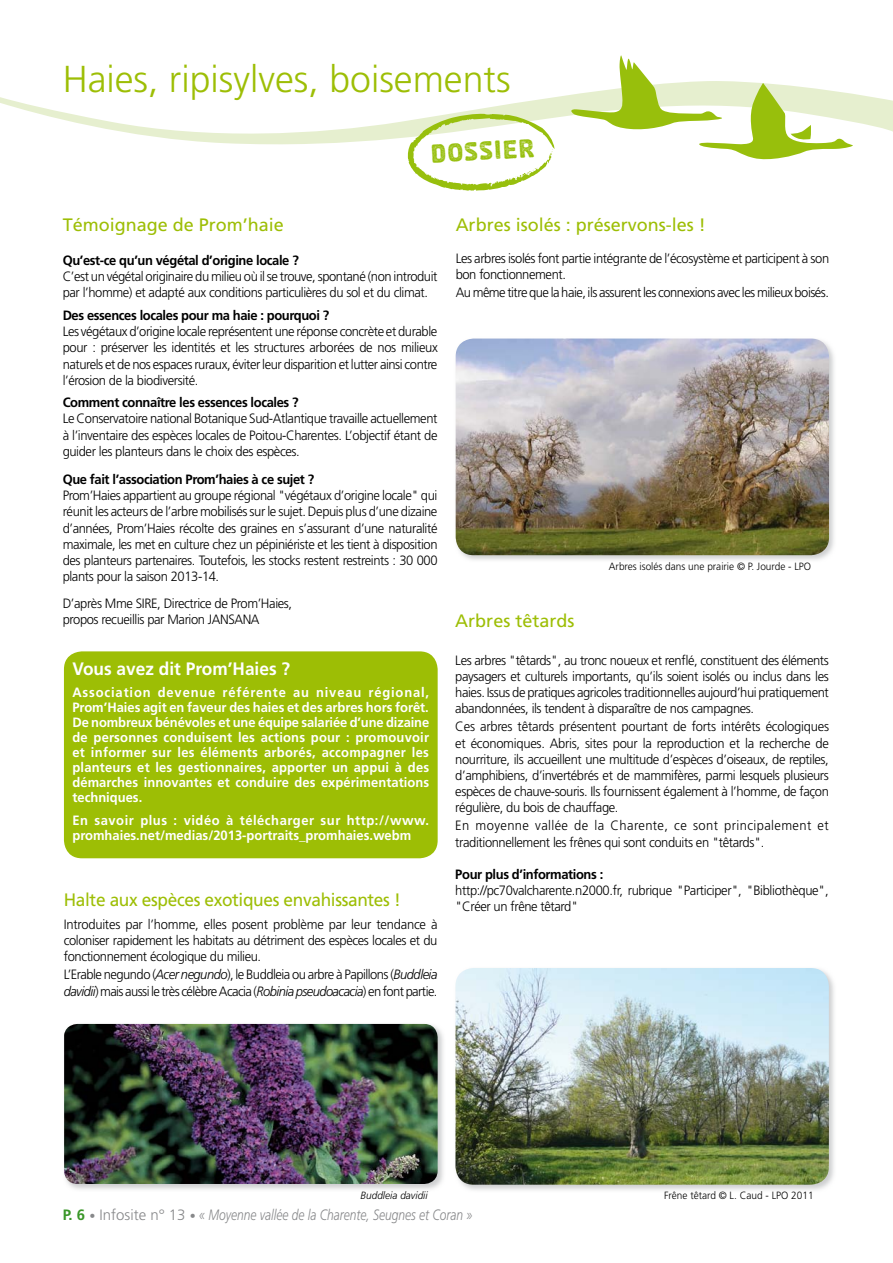
<style>
.page{position:relative;width:893px;height:1263px;background:#fff}
.page>*{position:absolute;margin:0;border:0;box-sizing:border-box;transform-origin:0 0}
.t1{font:300 37.5px "Frutiger";color:#9dbe05}
.t2{font:22.05px "Elpiedra";color:#97bf0d}
.t3{font:18px "Frutiger";color:#9dbe05}
.t4{font:18px "Frutiger";letter-spacing:-.02em;color:#9dbe05;scale:.96 1}
.t5{font:700 18px "Frutiger";color:#fff;scale:.96 1}
.t6{font:italic 300 15px "Frutiger";color:#87888a;scale:.8 1}
.t7{font:300 13.5px/16.2px "Frutiger";letter-spacing:-.03em;color:#000;scale:.96 1}
.t8{font:700 13.5px/15px "Frutiger";letter-spacing:.005em;color:#fff;text-align:justify;scale:.96 1}
.t9{font:700 13.5px "Frutiger";letter-spacing:-.03em;color:#000;scale:.96 1}
.t10{font:300 10.5px "Frutiger";color:#000;scale:.96 1}
.t11{font:italic 300 10.5px "Frutiger";color:#000;scale:.96 1}
.s1{font-style:italic}
.s2{font-weight:700;font-style:normal;color:#3a9729}
.s3{font-style:normal;font-size:12px}
.s4{font-style:normal}
</style>
<div class="page">
<img style="left:0;top:94px;width:893px;height:51px">
<img style="left:570px;top:55px;width:285px;height:105px">
<img style="left:455px;top:338px;width:379px;height:222px">
<img style="left:456px;top:339px;width:373px;height:216px">
<img style="left:463px;top:975px;width:371px;height:215px">
<img style="left:455px;top:968px;width:374px;height:217px">
<div style="left:64px;top:651px;width:374px;height:207px;background:#9dbe05;border-radius:18px"></div>
<img style="left:68px;top:1023px;width:375px;height:167px">
<img style="left:64px;top:1024px;width:374px;height:160px">
<svg style="left:407px;top:113px;width:148px;height:78px"></svg>
<h1 class="t1" style="left:63px;top:57px;width:449px">Haies, ripisylves, boisements</h1>
<h2 class="t2" style="left:430px;top:139px;width:106px;rotate:-3deg">DOSSIER</h2>
<h3 class="t3" style="left:63px;top:214px;width:223px">Témoignage de Prom’haie</h3>
<p class="t9" style="left:63px;top:252px;width:247px">Qu’est-ce qu’un végétal d’origine locale ?</p>
<p class="t7" style="left:63px;top:268px;width:392px">C’est un végétal originaire du milieu où il se trouve, spontané (non introduit par l’homme) et adapté aux conditions particulières du sol et du climat.</p>
<p class="t9" style="left:63px;top:307px;width:279px">Des essences locales pour ma haie : pourquoi ?</p>
<p class="t7" style="left:63px;top:323px;width:392px;text-align:justify">Les végétaux d’origine locale représentent une réponse concrète et durable pour : préserver les identités et les structures arborées de nos milieux naturels et de nos espaces ruraux, éviter leur disparition et lutter ainsi contre l’érosion de la biodiversité.</p>
<p class="t9" style="left:63px;top:395px;width:247px">Comment connaître les essences locales ?</p>
<p class="t7" style="left:63px;top:411px;width:392px;text-align:justify">Le Conservatoire national Botanique Sud-Atlantique travaille actuellement à l’inventaire des espèces locales de Poitou-Charentes. L’objectif étant de guider les planteurs dans le choix des espèces.</p>
<p class="t9" style="left:63px;top:471px;width:264px">Que fait l’association Prom’haies à ce sujet ?</p>
<p class="t7" style="left:63px;top:487px;width:392px;text-align:justify">Prom’Haies appartient au groupe régional "végétaux d’origine locale" qui réunit les acteurs de l’arbre mobilisés sur le sujet. Depuis plus d’une dizaine d’années, Prom’Haies récolte des graines en s’assurant d’une naturalité maximale, les met en culture chez un pépiniériste et les tient à disposition des planteurs partenaires. Toutefois, les stocks restent restreints : 30 000 plants pour la saison 2013-14.</p>
<p class="t7" style="left:63px;top:595px;width:241px">D’après Mme SIRE, Directrice de Prom’Haies, propos recueillis par Marion JANSANA</p>
<h3 class="t5" style="left:72px;top:658px;width:228px">Vous avez dit Prom’Haies ?</h3>
<p class="t8" style="left:72px;top:685px;width:373px">Association devenue référente au niveau régional, Prom’Haies agit en faveur des haies et des arbres hors forêt.<br>De nombreux bénévoles et une équipe salariée d’une dizaine de personnes conduisent les actions pour : promouvoir et informer sur les éléments arborés, accompagner les planteurs et les gestionnaires, apporter un appui à des démarches innovantes et conduire des expérimentations techniques.</p>
<p class="t8" style="left:72px;top:812px;width:373px">En savoir plus : vidéo à télécharger sur http://www. promhaies.net/medias/2013-portraits_promhaies.webm</p>
<h3 class="t4" style="left:64px;top:889px;width:352px">Halte aux espèces exotiques envahissantes !</h3>
<p class="t7" style="left:64px;top:916px;width:391px;text-align:justify">Introduites par l’homme, elles posent problème par leur tendance à coloniser rapidement les habitats au détriment des espèces locales et du fonctionnement écologique du milieu.</p>
<p class="t7" style="left:64px;top:966px;width:391px">L’Erable negundo (<span class="s1">Acer negundo</span>), le Buddleia ou arbre à Papillons (<span class="s1">Buddleia davidii</span>) mais aussi le très célèbre Acacia (<span class="s1">Robinia pseudoacacia</span>) en font partie.</p>
<h3 class="t3" style="left:456px;top:214px;width:252px">Arbres isolés : préservons-les !</h3>
<p class="t7" style="left:456px;top:250px;width:391px">Les arbres isolés font partie intégrante de l’écosystème et participent à son bon fonctionnement.</p>
<p class="t7" style="left:456px;top:285px;width:390px">Au même titre que la haie, ils assurent les connexions avec les milieux boisés.</p>
<p class="t10" style="left:609px;top:560px;width:212px">Arbres isolés dans une prairie © P. Jourde - LPO</p>
<h3 class="t3" style="left:455px;top:610px;width:121px">Arbres têtards</h3>
<p class="t7" style="left:455px;top:652px;width:391px;text-align:justify">Les arbres "têtards", au tronc noueux et renflé, constituent des éléments paysagers et culturels importants, qu’ils soient isolés ou inclus dans les haies. Issus de pratiques agricoles traditionnelles aujourd’hui pratiquement abandonnées, ils tendent à disparaître de nos campagnes.</p>
<p class="t7" style="left:455px;top:718px;width:391px;text-align:justify">Ces arbres têtards présentent pourtant de forts intérêts écologiques et économiques. Abris, sites pour la reproduction et la recherche de nourriture, ils accueillent une multitude d’espèces d’oiseaux, de reptiles, d’amphibiens, d’invertébrés et de mammifères, parmi lesquels plusieurs espèces de chauve-souris. Ils fournissent également à l’homme, de façon régulière, du bois de chauffage.</p>
<p class="t7" style="left:455px;top:817px;width:390px">En moyenne vallée de la Charente, ce sont principalement et traditionnellement les frênes qui sont conduits en "têtards".</p>
<p class="t9" style="left:455px;top:866px;width:156px">Pour plus d’informations :</p>
<p class="t7" style="left:455px;top:882px;width:390px">http://pc70valcharente.n2000.fr, rubrique "Participer", "Bibliothèque", "Créer un frêne têtard"</p>
<p class="t11" style="left:361px;top:1189px;width:72px">Buddleia davidii</p>
<p class="t10" style="left:664px;top:1189px;width:157px">Frêne têtard © L. Caud - LPO 2011</p>
<p class="t6" style="left:63px;top:1206px;width:514px"><span class="s2">P. 6</span> <span class="s3">•</span> <span class="s4">Infosite n° 13</span> <span class="s3">•</span> « Moyenne vallée de la Charente, Seugnes et Coran »</p>
</div>
